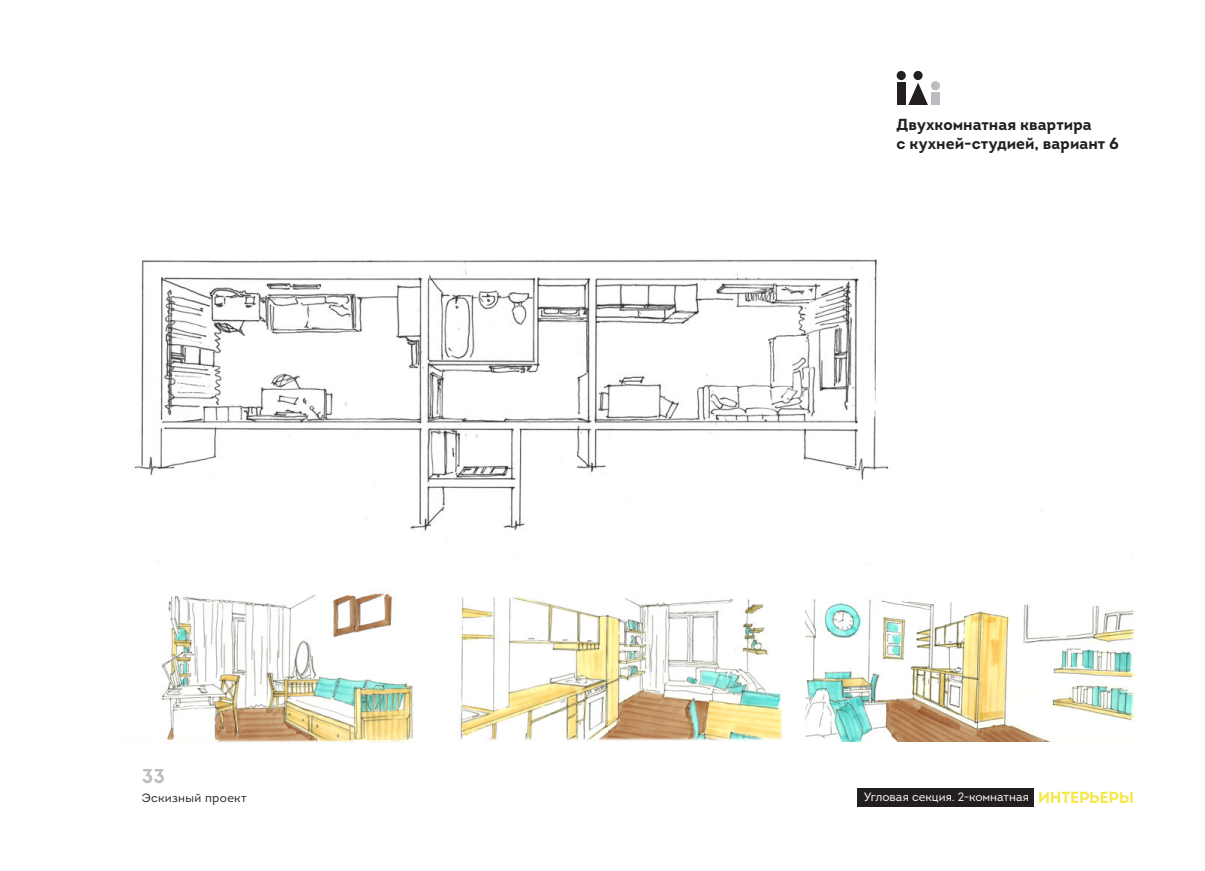
<style>
.page{position:relative;width:1205px;height:871px;background:#fff}
.page>*{position:absolute;margin:0;border:0;box-sizing:border-box;transform-origin:0 0}
.t1{font:700 20px "Intro";color:#bcbdc0}
.t2{font:700 16px/19.2px "Intro";color:#231f20}
.t3{font:12px "Intro";color:#fff}
.t4{font:12px "Intro";letter-spacing:.025em;color:#231f20}
.s1{font-weight:700;font-size:16px;color:#f5e84b}
</style>
<div class="page">
<div style="left:857px;top:788px;width:177px;height:18px;background:#231f20"></div>
<img style="left:134px;top:259px;width:755px;height:379px">
<img style="left:134px;top:548px;width:292px;height:194px">
<img style="left:453px;top:550px;width:331px;height:191px">
<img style="left:806px;top:500px;width:328px;height:241px">
<div style="left:896px;top:83px;width:9px;height:22px;background:#231f20"></div>
<div style="left:931px;top:93px;width:9px;height:12px;background:#bcbdc0"></div>
<div style="left:896px;top:71px;width:10px;height:9px;background:#231f20;border-radius:50%"></div>
<div style="left:931px;top:81px;width:9px;height:9px;background:#bcbdc0;border-radius:50%"></div>
<div style="left:913px;top:71px;width:9px;height:9px;background:#231f20;border-radius:50%"></div>
<svg style="left:908px;top:83px;width:20px;height:22px"></svg>
<p class="t1" style="left:142px;top:763px;width:25px">33</p>
<p class="t4" style="left:142px;top:790px;width:106px">Эскизный проект</p>
<p class="t2" style="left:896px;top:115px;width:224px">Двухкомнатная квартира<br>с кухней-студией, вариант 6</p>
<p class="t3" style="left:864px;top:789px;width:272px">Угловая секция. 2-комнатная <span class="s1">Интерьеры</span></p>
</div>
